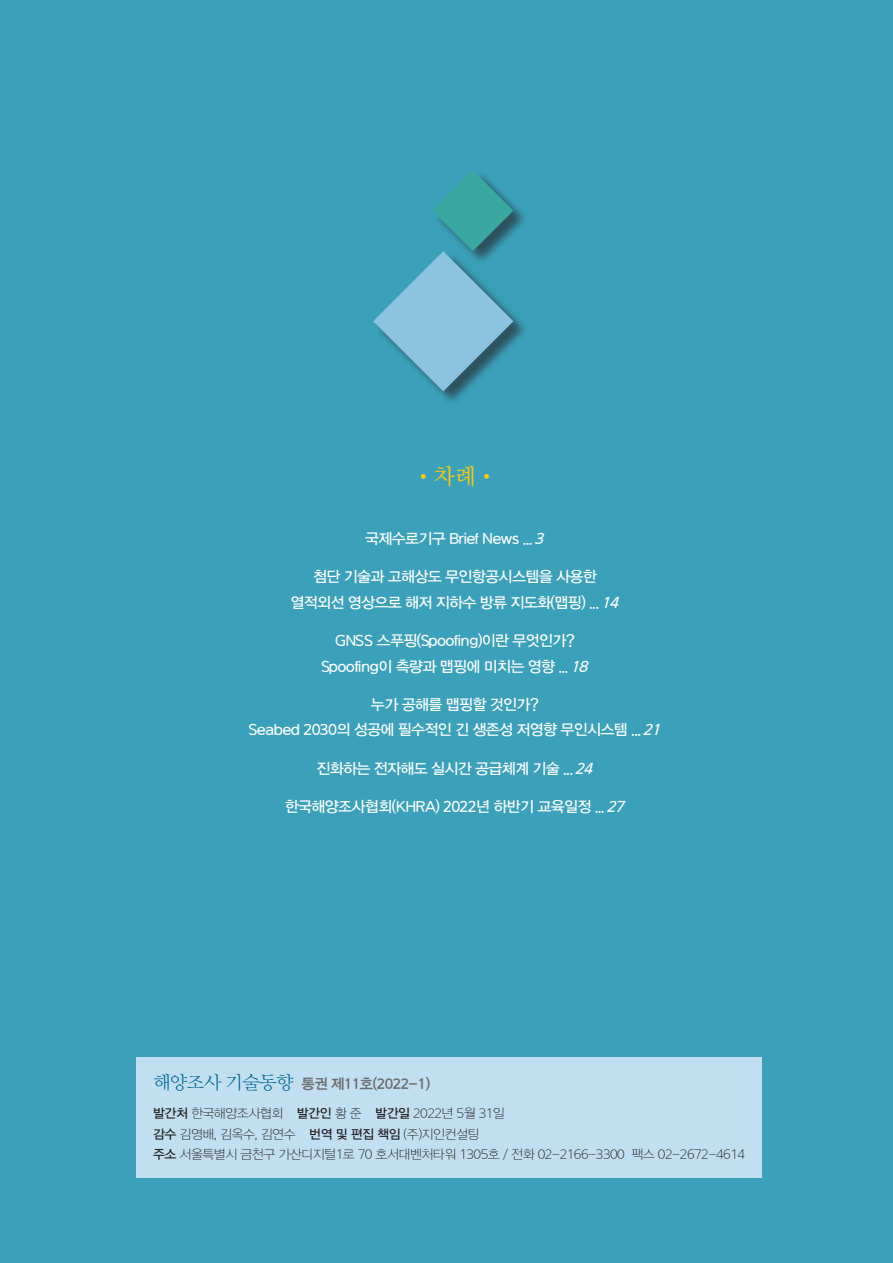
<style>
.page{position:relative;width:893px;height:1263px;background:#3ba1bb}
.page>*{position:absolute;margin:0;border:0;box-sizing:border-box;transform-origin:0 0}
.t1{font:22.5px "DX Nmu Std 30";color:#feca0a}
.차례01{font:15px/25.5px "DX Ngo Std 30";letter-spacing:-.05em;color:#fff;text-align:center}
.표지설명글_기본{font:14.25px "DX Ngo Std 40";letter-spacing:-.04em;color:#6c6d70}
.표지설명글_기본-2{font:12.75px "DX Ngo Std 10";letter-spacing:-.04em;color:#231f20}
.s1{font-style:italic}
.s2{font-family:"DX Nmu Std 20";font-size:18.75px;color:#006693}
.s3{font-family:"DX Ngo Std 30"}
</style>
<div class="page">
<div style="left:374px;top:251px;width:155px;height:155px;background:#231f20;opacity:.6"></div>
<div style="left:434px;top:170px;width:95px;height:96px;background:#231f20;opacity:.6"></div>
<svg style="left:373px;top:170px;width:140px;height:221px"></svg>
<div style="left:136px;top:1057px;width:625px;height:120px;background:#c1dff1"></div>
<p class="t1" style="left:413px;top:465px;width:86px">•차례•</p>
<p class="차례01" style="left:365px;top:526px;width:184px">국제수로기구 Brief News ... <span class="s1">3</span></p>
<p class="차례01" style="left:290px;top:565px;width:334px">첨단 기술과 고해상도 무인항공시스템을 사용한 열적외선 영상으로 해저 지하수 방류 지도화(맵핑) ... <span class="s1">14</span></p>
<p class="차례01" style="left:321px;top:628px;width:272px">GNSS 스푸핑(Spoofing)이란 무엇인가?<br>Spoofing이 측량과 맵핑에 미치는 영향 ... <span class="s1">18</span></p>
<p class="차례01" style="left:248px;top:692px;width:418px">누가 공해를 맵핑할 것인가?<br>Seabed 2030의 성공에 필수적인 긴 생존성 저영향 무인시스템 ... <span class="s1">21</span></p>
<p class="차례01" style="left:316px;top:756px;width:282px">진화하는 전자해도 실시간 공급체계 기술 ... <span class="s1">24</span></p>
<p class="차례01" style="left:285px;top:794px;width:345px">한국해양조사협회(KHRA) 2022년 하반기 교육일정 ... <span class="s1">27</span></p>
<p class="표지설명글_기본" style="left:153px;top:1076px;width:279px"><span class="s2">해양조사 기술동향</span> 통권 제11호(2022-1)</p>
<p class="표지설명글_기본-2" style="left:153px;top:1107px;width:353px"><span class="s3">발간처</span> 한국해양조사협회 <span class="s3">발간인</span> 황 준 <span class="s3">발간일</span> 2022년 5월 31일</p>
<p class="표지설명글_기본-2" style="left:153px;top:1127px;width:328px"><span class="s3">감수</span> 김영배, 김옥수, 김연수 <span class="s3">번역 및 편집 책임</span> (주)지인컨설팅</p>
<p class="표지설명글_기본-2" style="left:153px;top:1147px;width:593px"><span class="s3">주소</span> 서울특별시 금천구 가산디지털1로 70 호서대벤처타워 1305호 / 전화 02-2166-3300 팩스 02-2672-4614</p>
</div>
